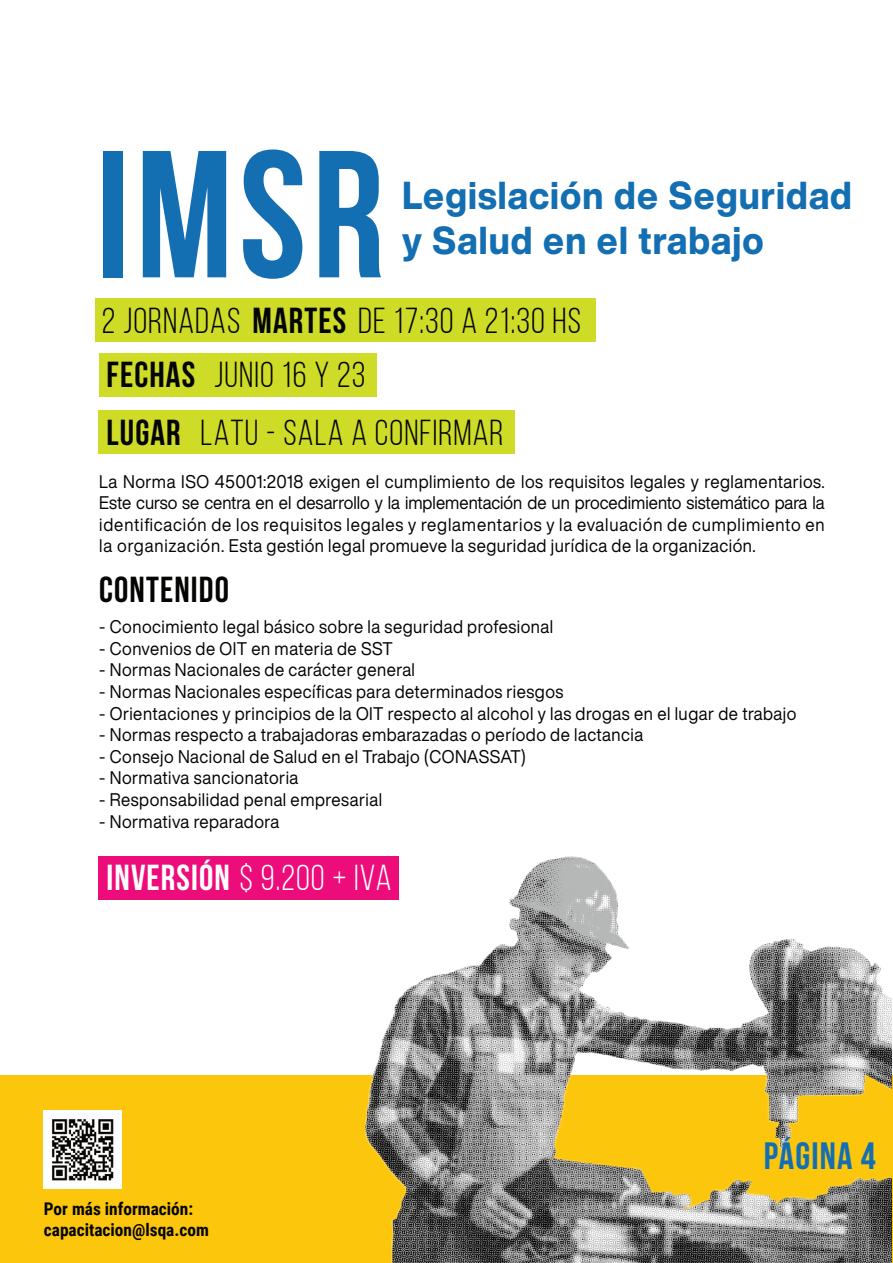
<style>
.page{position:relative;width:893px;height:1263px;background:#fff}
.page>*{position:absolute;margin:0;border:0;box-sizing:border-box;transform-origin:0 0}
.t1{font:700 180.45px "Bebas Neue";color:#136eb2}
.t2{font:800 38.25px/45px "Helvetica Now Display";letter-spacing:.03em;color:#136eb2;scale:.94 1}
.t3{font:700 37.95px "Bebas Neue";letter-spacing:.03em;color:#136eb2}
.t4{font:36px/54.2px "Bebas Neue";letter-spacing:.03em;color:#040503}
.t5{font:36px "Bebas Neue";letter-spacing:.03em;color:#fff}
.t6{font:700 36px "Bebas Neue";letter-spacing:.03em;color:#040503}
.t7{font:18px/21.6px "Helvetica Now Display";letter-spacing:.03em;color:#040503;text-align:justify;scale:.94 1}
.t8{font:700 17.55px/21px "Roboto Condensed";color:#040503}
.s1{font-weight:700}
</style>
<div class="page">
<div style="left:99px;top:410px;width:416px;height:44px;background:#cedc28"></div>
<div style="left:99px;top:856px;width:300px;height:44px;background:#ed0d7a"></div>
<div style="left:99px;top:353px;width:277px;height:44px;background:#cedc28"></div>
<div style="left:96px;top:298px;width:500px;height:43px;background:#cedc28"></div>
<div style="left:0;top:1075px;width:893px;height:188px;background:#fcc60d"></div>
<img style="left:364px;top:856px;width:527px;height:407px">
<img style="left:44px;top:1110px;width:77px;height:78px">
<h1 class="t1" style="left:96px;top:116px;width:290px">IMSR</h1>
<h2 class="t2" style="left:402px;top:172px;width:480px">Legislación de Seguridad y Salud en el trabajo</h2>
<h3 class="t4" style="left:102px;top:293px;width:481px">2 JORNADAS <span class="s1">MARTES</span> DE 17:30 A 21:30 HS<br><span class="s1">FECHAS</span></h3>
<h3 class="t4" style="left:201px;top:346px;width:304px;line-height:58.1px;text-indent:14px">JUNIO 16 Y 23<br>LATU - SALA A CONFIRMAR</h3>
<p class="t7" style="left:99px;top:470px;width:773px">La Norma ISO 45001:2018 exigen el cumplimiento de los requisitos legales y reglamentarios.<br>Este curso se centra en el desarrollo y la implementación de un procedimiento sistemático para la identificación de los requisitos legales y reglamentarios y la evaluación de cumplimiento en la organización. Esta gestión legal promueve la seguridad jurídica de la organización.</p>
<h3 class="t6" style="left:107px;top:413px;width:76px">LUGAR</h3>
<h3 class="t6" style="left:99px;top:569px;width:131px">CONTENIDO</h3>
<p class="t7" style="left:99px;top:616px;width:484px">- Conocimiento legal básico sobre la seguridad profesional</p>
<p class="t7" style="left:99px;top:637px;width:314px">- Convenios de OIT en materia de SST</p>
<p class="t7" style="left:99px;top:659px;width:337px">- Normas Nacionales de carácter general</p>
<p class="t7" style="left:99px;top:681px;width:495px">- Normas Nacionales específicas para determinados riesgos</p>
<p class="t7" style="left:99px;top:702px;width:743px">- Orientaciones y principios de la OIT respecto al alcohol y las drogas en el lugar de trabajo</p>
<p class="t7" style="left:99px;top:724px;width:580px">- Normas respecto a trabajadoras embarazadas o período de lactancia</p>
<p class="t7" style="left:99px;top:745px;width:455px">- Consejo Nacional de Salud en el Trabajo (CONASSAT)</p>
<p class="t7" style="left:99px;top:767px;width:213px">- Normativa sancionatoria</p>
<p class="t7" style="left:99px;top:789px;width:302px">- Responsabilidad penal empresarial</p>
<p class="t7" style="left:99px;top:810px;width:193px">- Normativa reparadora</p>
<h3 class="t5" style="left:107px;top:858px;width:286px"><span class="s1">INVERSIÓN</span> $ 9.200 + IVA</h3>
<p class="t8" style="left:44px;top:1197px;width:167px">Por más información: capacitacion@lsqa.com</p>
<h3 class="t3" style="left:764px;top:1135px;width:113px">PÁGINA 4</h3>
</div>
